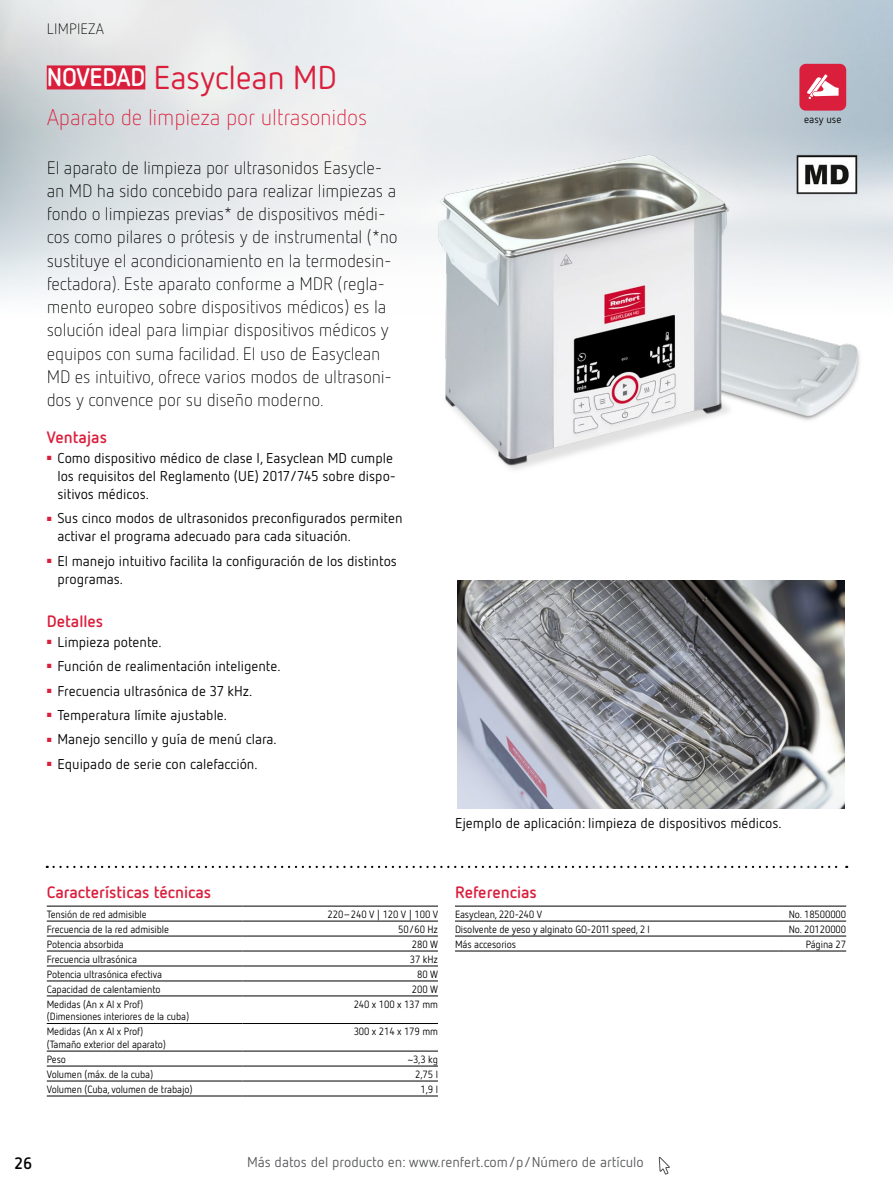
<style>
.page{position:relative;width:893px;height:1187px;background:#fff}
.page>*{position:absolute;margin:0;border:0;box-sizing:border-box;transform-origin:0 0}
.t1{font:33px "Netto Pro";letter-spacing:-.01em;color:#da1f3d}
.t2{font:300 22.5px "Netto Pro";letter-spacing:-.01em;color:#da1f3d}
.t3{font:300 18px/23.2px "Netto Pro";letter-spacing:-.01em;color:#000}
.t4{font:700 16.5px "Netto Pro";color:#da1f3d}
.t5{font:700 16.5px "Netto Pro";color:#000}
.t6{font:300 15px "Netto Pro";letter-spacing:.01em;color:#000}
.t7{font:14.25px/18px "Netto Pro";color:#000}
.t8{font:14.25px "Netto Pro";color:#58595b}
.t9{font:10.5px/12.6px "Netto Pro";letter-spacing:-.01em;color:#000;scale:.96 1}
.t10{font:10.5px "Netto Pro";letter-spacing:-.01em;color:#000}
.s1{font-weight:700;font-size:25.5px;color:#fff}
</style>
<div class="page">
<hr style="left:47px;top:905px;width:195px;height:1px;background:#000">
<hr style="left:242px;top:905px;width:196px;height:1px;background:#000">
<hr style="left:47px;top:920px;width:195px;height:1px;background:#000">
<hr style="left:242px;top:920px;width:196px;height:1px;background:#000">
<hr style="left:47px;top:935px;width:195px;height:1px;background:#000">
<hr style="left:242px;top:935px;width:196px;height:1px;background:#000">
<hr style="left:47px;top:950px;width:195px;height:1px;background:#000">
<hr style="left:242px;top:950px;width:196px;height:1px;background:#000">
<hr style="left:47px;top:965px;width:195px;height:1px;background:#000">
<hr style="left:242px;top:965px;width:196px;height:1px;background:#000">
<hr style="left:47px;top:980px;width:195px;height:1px;background:#000">
<hr style="left:242px;top:980px;width:196px;height:1px;background:#000">
<hr style="left:47px;top:995px;width:195px;height:1px;background:#000">
<hr style="left:242px;top:995px;width:196px;height:1px;background:#000">
<hr style="left:47px;top:1023px;width:195px;height:1px;background:#000">
<hr style="left:242px;top:1023px;width:196px;height:1px;background:#000">
<hr style="left:47px;top:1050px;width:195px;height:1px;background:#000">
<hr style="left:242px;top:1050px;width:196px;height:1px;background:#000">
<hr style="left:47px;top:1065px;width:195px;height:1px;background:#000">
<hr style="left:242px;top:1065px;width:196px;height:1px;background:#000">
<hr style="left:47px;top:1080px;width:195px;height:1px;background:#000">
<hr style="left:47px;top:1095px;width:195px;height:1px;background:#000">
<hr style="left:242px;top:1080px;width:196px;height:1px;background:#000">
<hr style="left:242px;top:1095px;width:196px;height:1px;background:#000">
<hr style="left:455px;top:905px;width:323px;height:1px;background:#000">
<hr style="left:778px;top:905px;width:68px;height:1px;background:#000">
<hr style="left:455px;top:920px;width:323px;height:1px;background:#000">
<hr style="left:778px;top:920px;width:68px;height:1px;background:#000">
<hr style="left:455px;top:935px;width:323px;height:1px;background:#000">
<hr style="left:455px;top:950px;width:323px;height:1px;background:#000">
<hr style="left:778px;top:935px;width:68px;height:1px;background:#000">
<hr style="left:778px;top:950px;width:68px;height:1px;background:#000">
<div style="left:47px;top:65px;width:98px;height:24px;background:#da1f3d"></div>
<svg style="left:54px;top:865px;width:793px;height:3px"></svg>
<svg style="left:658px;top:1157px;width:12px;height:18px"></svg>
<img style="left:457px;top:621px;width:387px;height:187px">
<img style="left:325px;top:19px;width:568px;height:602px">
<p class="t6" style="left:47px;top:19px;width:59px">LIMPIEZA</p>
<h1 class="t1" style="left:47px;top:57px;width:292px"><span class="s1">NOVEDAD</span> Easyclean MD</h1>
<h2 class="t2" style="left:47px;top:103px;width:322px">Aparato de limpieza por ultrasonidos</h2>
<p class="t3" style="left:47px;top:155px;width:352px">El aparato de limpieza por ultrasonidos Easycle&shy;an MD ha sido concebido para realizar limpiezas a fondo o limpiezas previas* de dispositivos médi&shy;cos como pilares o prótesis y de instrumental (*no sustituye el acondicionamiento en la termodesin&shy;fectadora). Este aparato conforme a MDR (regla&shy;mento europeo sobre dispositivos médicos) es la solución ideal para limpiar dispositivos médicos y equipos con suma facilidad. El uso de Easyclean MD es intuitivo, ofrece varios modos de ultrasoni&shy;dos y convence por su diseño moderno.</p>
<p class="t4" style="left:47px;top:426px;width:62px">Ventajas</p>
<p class="t7" style="left:57px;top:448px;width:340px;text-indent:-11px"><sup>■</sup> Como dispositivo médico de clase I, Easyclean MD cumple los requisitos del Reglamento (UE) 2017/745 sobre dispo&shy;sitivos médicos.</p>
<p class="t7" style="left:57px;top:508px;width:347px;text-indent:-11px"><sup>■</sup> Sus cinco modos de ultrasonidos preconfigurados permiten activar el programa adecuado para cada situación.</p>
<p class="t7" style="left:57px;top:551px;width:341px;text-indent:-11px"><sup>■</sup> El manejo intuitivo facilita la configuración de los distintos programas.</p>
<p class="t4" style="left:47px;top:609px;width:58px">Detalles</p>
<p class="t7" style="left:47px;top:632px;width:117px"><sup>■</sup> Limpieza potente.</p>
<p class="t7" style="left:47px;top:656px;width:235px"><sup>■</sup> Función de realimentación inteligente.</p>
<p class="t7" style="left:47px;top:681px;width:207px"><sup>■</sup> Frecuencia ultrasónica de 37 kHz.</p>
<p class="t7" style="left:47px;top:705px;width:182px"><sup>■</sup> Temperatura límite ajustable.</p>
<p class="t7" style="left:47px;top:729px;width:231px"><sup>■</sup> Manejo sencillo y guía de menú clara.</p>
<p class="t7" style="left:47px;top:754px;width:212px"><sup>■</sup> Equipado de serie con calefacción.</p>
<p class="t10" style="left:804px;top:113px;width:39px">easy use</p>
<p class="t7" style="left:455px;top:813px;width:328px">Ejemplo de aplicación: limpieza de dispositivos médicos.</p>
<p class="t4" style="left:47px;top:880px;width:166px">Características técnicas</p>
<p class="t9" style="left:47px;top:907px;width:106px">Tensión de red admisible</p>
<p class="t9" style="left:328px;top:907px;width:117px">220–240 V | 120 V | 100 V</p>
<p class="t9" style="left:47px;top:922px;width:129px">Frecuencia de la red admisible</p>
<p class="t9" style="left:398px;top:922px;width:43px">50/60 Hz</p>
<p class="t9" style="left:47px;top:937px;width:82px">Potencia absorbida</p>
<p class="t9" style="left:412px;top:937px;width:29px">280 W</p>
<p class="t9" style="left:47px;top:952px;width:95px">Frecuencia ultrasónica</p>
<p class="t9" style="left:410px;top:952px;width:31px">37 kHz</p>
<p class="t9" style="left:47px;top:967px;width:122px">Potencia ultrasónica efectiva</p>
<p class="t9" style="left:417px;top:967px;width:23px">80 W</p>
<p class="t9" style="left:47px;top:982px;width:120px">Capacidad de calentamiento</p>
<p class="t9" style="left:412px;top:982px;width:29px">200 W</p>
<p class="t9" style="left:47px;top:997px;width:150px">Medidas (An x Al x Prof) (Dimensiones interiores de la cuba)</p>
<p class="t9" style="left:354px;top:997px;width:89px">240 x 100 x 137 mm</p>
<p class="t9" style="left:47px;top:1024px;width:126px">Medidas (An x Al x Prof) (Tamaño exterior del aparato)</p>
<p class="t9" style="left:354px;top:1024px;width:89px">300 x 214 x 179 mm</p>
<p class="t9" style="left:47px;top:1052px;width:22px">Peso</p>
<p class="t9" style="left:408px;top:1052px;width:33px">~3,3 kg</p>
<p class="t9" style="left:47px;top:1067px;width:112px">Volumen (máx. de la cuba)</p>
<p class="t9" style="left:415px;top:1067px;width:25px">2,75 l</p>
<p class="t9" style="left:47px;top:1082px;width:153px">Volumen (Cuba, volumen de trabajo)</p>
<p class="t9" style="left:420px;top:1082px;width:20px">1,9 l</p>
<p class="t4" style="left:455px;top:880px;width:84px">Referencias</p>
<p class="t9" style="left:455px;top:907px;width:92px">Easyclean, 220-240 V</p>
<p class="t9" style="left:789px;top:907px;width:61px">No. 18500000</p>
<p class="t9" style="left:455px;top:922px;width:205px">Disolvente de yeso y alginato GO-2011 speed, 2 l</p>
<p class="t9" style="left:789px;top:922px;width:61px">No. 20120000</p>
<p class="t9" style="left:455px;top:937px;width:65px">Más accesorios</p>
<p class="t9" style="left:806px;top:937px;width:44px">Página 27</p>
<p class="t5" style="left:15px;top:1151px;width:19px">26</p>
<p class="t8" style="left:247px;top:1152px;width:398px">Más datos del producto en: www.renfert.com/p/Número de artículo</p>
</div>
